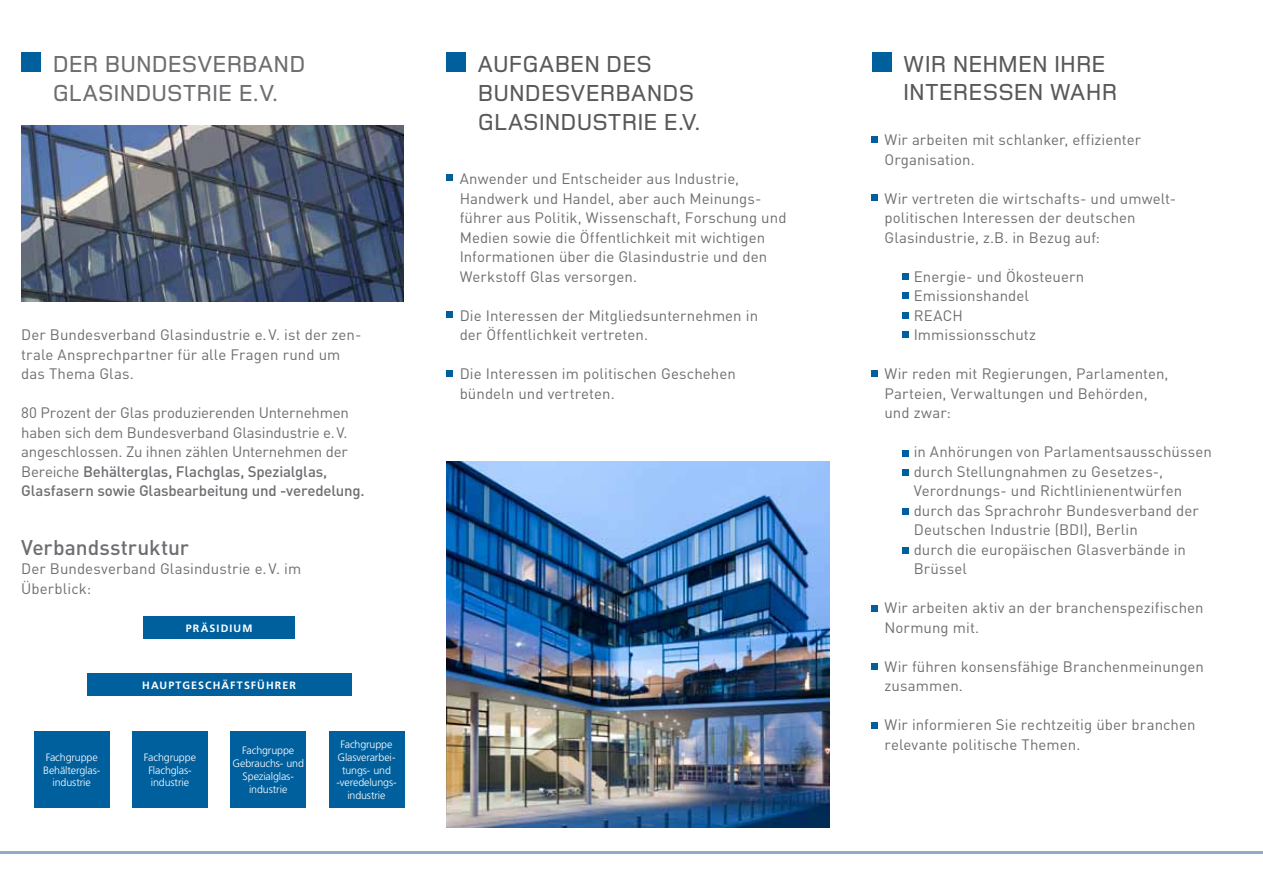
<style>
.page{position:relative;width:1263px;height:893px;background:#fff}
.page>*{position:absolute;margin:0;border:0;box-sizing:border-box;transform-origin:0 0}
.t1{font:500 24px/28.8px "Foundry Monoline";color:#58595b}
.t2{font:500 24px/28.8px "Foundry Monoline";color:#6d6e71}
.t3{font:500 21px "DIN";color:#6d6e71}
.t4{font:15px/19.5px "DIN";letter-spacing:.005em;color:#6d6e71}
.t5{font:15px/19.5px "DIN";letter-spacing:-.015em;color:#6d6e71}
.t6{font:300 10.65px/12.8px "Frutiger";letter-spacing:-.01em;color:#fff;text-align:center}
.t7{font:700 10.65px "Frutiger";letter-spacing:.1em;color:#fff}
.s1{font-weight:500}
</style>
<div class="page">
<img style="left:21px;top:126px;width:383px;height:175px">
<img style="left:446px;top:462px;width:383px;height:366px">
<div style="left:21px;top:52px;width:20px;height:20px;background:#00609e"></div>
<hr style="left:0;top:851px;width:1263px;height:3px;background:#90aace">
<div style="left:872px;top:52px;width:19px;height:20px;background:#00609e"></div>
<svg style="left:872px;top:137px;width:6px;height:6px"></svg>
<div style="left:872px;top:194px;width:6px;height:7px;background:#00609e"></div>
<svg style="left:872px;top:371px;width:6px;height:6px"></svg>
<div style="left:872px;top:663px;width:6px;height:7px;background:#00609e"></div>
<svg style="left:872px;top:722px;width:6px;height:6px"></svg>
<svg style="left:903px;top:332px;width:6px;height:6px"></svg>
<svg style="left:903px;top:312px;width:6px;height:6px"></svg>
<svg style="left:903px;top:293px;width:6px;height:6px"></svg>
<svg style="left:903px;top:273px;width:6px;height:6px"></svg>
<svg style="left:903px;top:450px;width:6px;height:6px"></svg>
<div style="left:903px;top:508px;width:6px;height:7px;background:#00609e"></div>
<div style="left:903px;top:547px;width:6px;height:7px;background:#00609e"></div>
<svg style="left:872px;top:605px;width:6px;height:6px"></svg>
<div style="left:903px;top:469px;width:6px;height:7px;background:#00609e"></div>
<div style="left:446px;top:52px;width:20px;height:20px;background:#00609e"></div>
<div style="left:446px;top:311px;width:7px;height:7px;background:#00609e"></div>
<div style="left:446px;top:370px;width:7px;height:6px;background:#00609e"></div>
<div style="left:446px;top:175px;width:7px;height:6px;background:#00609e"></div>
<div style="left:144px;top:617px;width:151px;height:22px;background:#00609e"></div>
<div style="left:87px;top:673px;width:264px;height:23px;background:#00609e"></div>
<div style="left:34px;top:731px;width:76px;height:77px;background:#00609e"></div>
<div style="left:132px;top:731px;width:76px;height:77px;background:#00609e"></div>
<div style="left:230px;top:731px;width:76px;height:77px;background:#00609e"></div>
<div style="left:329px;top:731px;width:75px;height:77px;background:#00609e"></div>
<h1 class="t2" style="left:53px;top:50px;width:254px">DER BUNDESVERBAND<br>GLASINDUSTRIE E.V.</h1>
<h1 class="t1" style="left:903px;top:49px;width:216px">WIR NEHMEN IHRE<br>INTERESSEN WAHR</h1>
<p class="t4" style="left:884px;top:130px;width:258px">Wir arbeiten mit schlanker, effizienter<br>Organisation.</p>
<p class="t4" style="left:884px;top:188px;width:293px">Wir vertreten die wirtschafts- und umwelt&shy;politischen Interessen der deutschen<br>Glasindustrie, z.B. in Bezug auf:</p>
<p class="t4" style="left:914px;top:266px;width:172px">Energie- und Ökosteuern<br>Emissionshandel<br>REACH<br>Immissionsschutz</p>
<p class="t4" style="left:884px;top:364px;width:286px">Wir reden mit Regierungen, Parlamenten,<br>Parteien, Verwaltungen und Behörden, und zwar:</p>
<p class="t4" style="left:914px;top:442px;width:300px">in Anhörungen von Parlamentsausschüssen durch Stellungnahmen zu Gesetzes-, Verordnungs- und Richtlinienentwürfen durch das Sprachrohr Bundesverband der Deutschen Industrie (BDI), Berlin<br>durch die europäischen Glasverbände in Brüssel</p>
<p class="t4" style="left:884px;top:598px;width:321px">Wir arbeiten aktiv an der branchenspezifischen<br>Normung mit.</p>
<p class="t4" style="left:884px;top:656px;width:321px">Wir führen konsensfähige Branchenmeinungen zusammen.</p>
<p class="t4" style="left:884px;top:715px;width:313px">Wir informieren Sie rechtzeitig über branchen relevante politische Themen.</p>
<h1 class="t1" style="left:478px;top:50px;width:224px">AUFGABEN DES<br>BUNDESVERBANDS<br>GLASINDUSTRIE E.V.</h1>
<p class="t4" style="left:460px;top:169px;width:328px">Anwender und Entscheider aus Industrie, Handwerk und Handel, aber auch Meinungs&shy;führer aus Politik, Wissenschaft, Forschung und Medien sowie die Öffentlichkeit mit wichtigen Informationen über die Glasindustrie und den Werkstoff Glas versorgen.</p>
<p class="t4" style="left:460px;top:305px;width:300px">Die Interessen der Mitgliedsunternehmen in der Öffentlichkeit vertreten.</p>
<p class="t4" style="left:460px;top:364px;width:278px">Die Interessen im politischen Geschehen bündeln und vertreten.</p>
<p class="t4" style="left:21px;top:325px;width:342px">Der Bundesverband Glasindustrie e.V. ist der zen&shy;trale Ansprechpartner für alle Fragen rund um das Thema Glas.</p>
<p class="t5" style="left:21px;top:403px;width:345px">80 Prozent der Glas produzierenden Unternehmen haben sich dem Bundesverband Glasindustrie e.V. angeschlossen. Zu ihnen zählen Unternehmen der Bereiche <span class="s1">Behälterglas, Flachglas, Spezialglas, Glasfasern sowie Glasbearbeitung und -veredelung.</span></p>
<h2 class="t3" style="left:21px;top:534px;width:169px">Verbandsstruktur</h2>
<p class="t4" style="left:21px;top:559px;width:281px">Der Bundesverband Glasindustrie e.V. im<br>Überblick:</p>
<p class="t7" style="left:186px;top:622px;width:68px">PRÄSIDIUM</p>
<p class="t7" style="left:142px;top:678px;width:155px">HAUPTGESCHÄFTSFÜH RER</p>
<p class="t6" style="left:43px;top:751px;width:59px">Fachgruppe<br>Behälterglas&shy;industrie</p>
<p class="t6" style="left:144px;top:751px;width:54px">Fachgruppe<br>Flachglas&shy;industrie</p>
<p class="t6" style="left:232px;top:744px;width:73px">Fachgruppe<br>Gebrauchs- und<br>Spezialglas&shy;industrie</p>
<p class="t6" style="left:336px;top:738px;width:62px">Fachgruppe<br>Glasverarbei&shy;tungs- und -veredelungs&shy;industrie</p>
</div>
